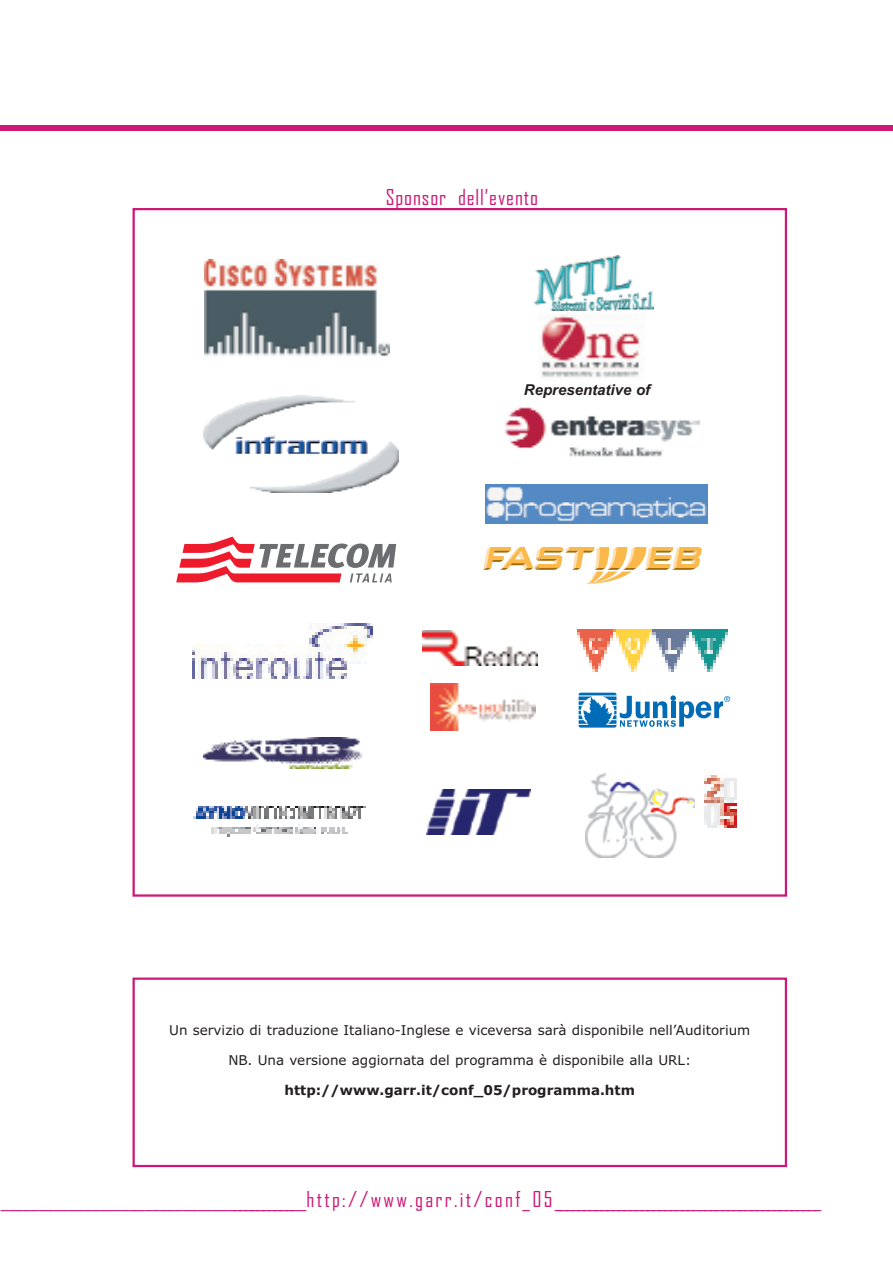
<style>
.page{position:relative;width:893px;height:1263px;background:#fff}
.page>*{position:absolute;margin:0;border:0;box-sizing:border-box;transform-origin:0 0}
.t1{font:97.5px "Agency FB";color:#cc1876}
.t2{font:21px "Agency FB";letter-spacing:.045em;color:#cc1876}
.t3{font:italic 700 15px "Arial";color:#231f20}
.t4{font:13.5px "Verdana";color:#231f20}
.t5{font:700 13.5px "Verdana";color:#231f20}
</style>
<div class="page">
<div style="left:133px;top:977px;width:654px;height:190px;border:2px solid #cc1876"></div>
<img style="left:578px;top:629px;width:150px;height:42px">
<img style="left:486px;top:485px;width:221px;height:39px">
<svg style="left:176px;top:536px;width:220px;height:46px"></svg>
<div style="left:701px;top:774px;width:39px;height:58px;background:linear-gradient(to right,#fff,#fff)"></div>
<img style="left:704px;top:775px;width:32px;height:52px">
<img style="left:504px;top:407px;width:197px;height:50px">
<img style="left:193px;top:624px;width:180px;height:55px">
<img style="left:427px;top:790px;width:103px;height:44px">
<svg style="left:483px;top:547px;width:219px;height:37px"></svg>
<img style="left:540px;top:315px;width:101px;height:63px">
<img style="left:422px;top:631px;width:115px;height:35px">
<img style="left:535px;top:256px;width:118px;height:55px">
<img style="left:203px;top:395px;width:196px;height:98px">
<img style="left:585px;top:773px;width:109px;height:84px">
<img style="left:205px;top:259px;width:184px;height:98px">
<img style="left:431px;top:683px;width:105px;height:48px">
<img style="left:193px;top:806px;width:173px;height:30px">
<img style="left:203px;top:738px;width:160px;height:30px">
<svg style="left:579px;top:693px;width:151px;height:35px"></svg>
<h1 class="t1" style="left:-2px;top:20px;width:897px">___________________________</h1>
<h2 class="t2" style="left:386px;top:186px;width:154px">Sponsor dell’evento</h2>
<p class="t3" style="left:524px;top:381px;width:128px">Representative of</p>
<p class="t4" style="left:169px;top:1022px;width:583px">Un servizio di traduzione Italiano-Inglese e viceversa sarà disponibile nell’Auditorium</p>
<p class="t4" style="left:228px;top:1052px;width:464px">NB. Una versione aggiornata del programma è disponibile alla URL:</p>
<p class="t5" style="left:285px;top:1082px;width:352px">http://www.garr.it/conf_05/programma.htm</p>
<h2 class="t2" style="left:1px;top:1187px;width:822px">___________________________________________h t t p : / / w w w . g a r r . i t / c o n f _ 0 5 ______________________________________________</h2>
</div>
